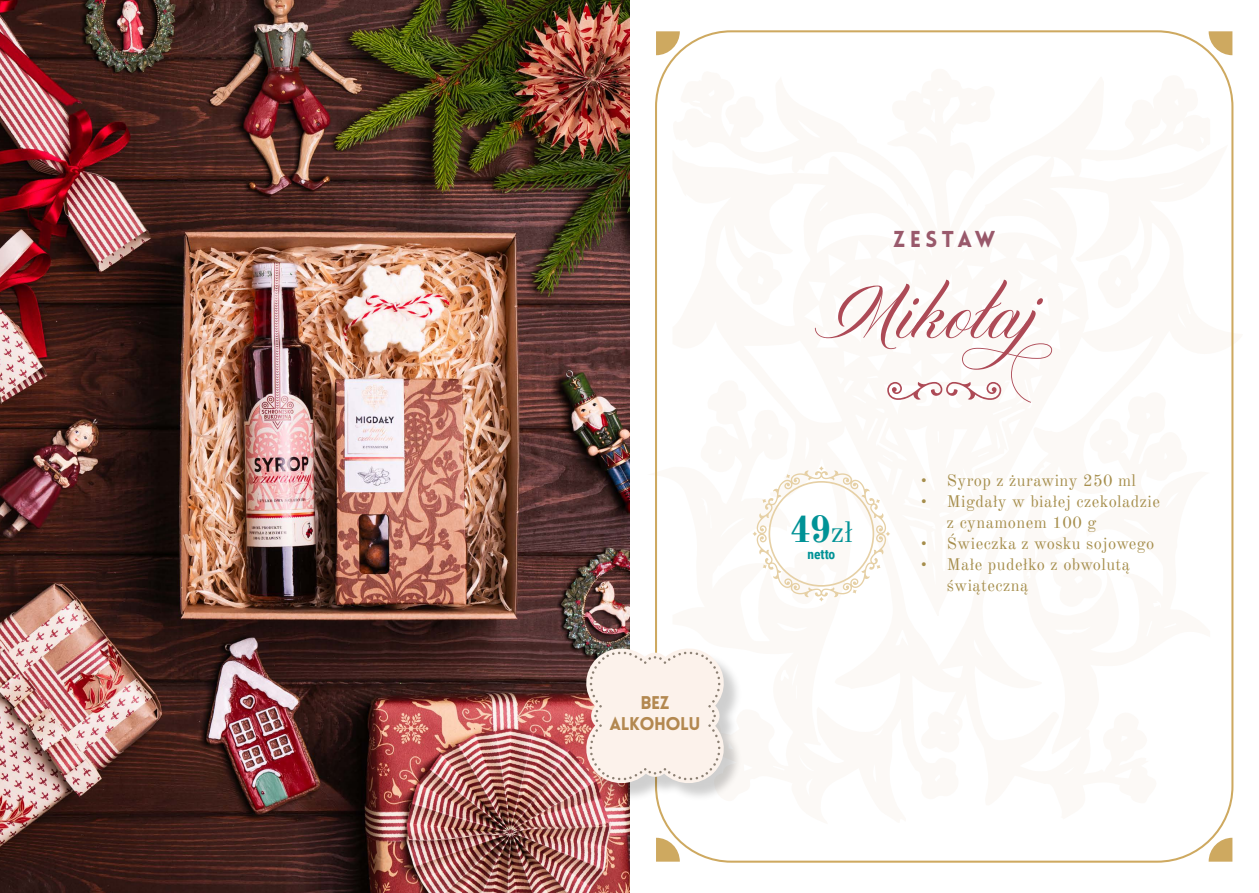
<style>
.page{position:relative;width:1259px;height:893px;background:#fff}
.page>*{position:absolute;margin:0;border:0;box-sizing:border-box;transform-origin:0 0}
.t1{font:90px "Diploma Script Pro";color:#ad4a56}
.t2{font:700 37.5px "Old Standard TT";color:#009296}
.t3{font:900 22.5px "Lovelo";letter-spacing:.2em;color:#99596b}
.t4{font:900 18px/21px "Lovelo";letter-spacing:-.03em;color:#b38850;text-align:center}
.t5{font:16.5px/21px "Old Standard TT";letter-spacing:.025em;color:#a68e4c}
.t6{font:700 13.5px "Roboto Condensed";color:#009296}
.s1{font-weight:400;font-size:30px}
</style>
<div class="page">
<img style="left:0;top:0;width:629px;height:893px">
<svg style="left:655px;top:30px;width:578px;height:833px"></svg>
<svg style="left:656px;top:838px;width:24px;height:24px"></svg>
<svg style="left:1208px;top:838px;width:24px;height:24px"></svg>
<svg style="left:656px;top:31px;width:24px;height:24px"></svg>
<svg style="left:1208px;top:31px;width:24px;height:24px"></svg>
<svg style="left:887px;top:382px;width:114px;height:19px"></svg>
<svg style="left:752px;top:466px;width:138px;height:135px"></svg>
<div style="left:589px;top:651px;width:153px;height:150px;background:#000;opacity:.19"></div>
<svg style="left:583px;top:645px;width:144px;height:141px;background:#efe2dc"></svg>
<p class="t4" style="left:609px;top:692px;width:93px">BEZ<br>ALKOHOLU</p>
<h3 class="t3" style="left:893px;top:225px;width:104px">ZESTAW</h3>
<h1 class="t1" style="left:817px;top:254px;width:298px">Mikołaj</h1>
<h2 class="t2" style="left:790px;top:500px;width:64px">49<span class="s1">zł</span></h2>
<p class="t6" style="left:807px;top:545px;width:29px">netto</p>
<p class="t5" style="left:920px;top:469px;width:218px">• Syrop z żurawiny 250 ml</p>
<p class="t5" style="left:947px;top:490px;width:214px;text-indent:-27px">• Migdały w białej czekoladzie z cynamonem 100 g</p>
<p class="t5" style="left:920px;top:532px;width:236px">• Świeczka z wosku sojowego</p>
<p class="t5" style="left:947px;top:553px;width:184px;text-indent:-27px">• Małe pudełko z obwolutą świąteczną</p>
</div>
